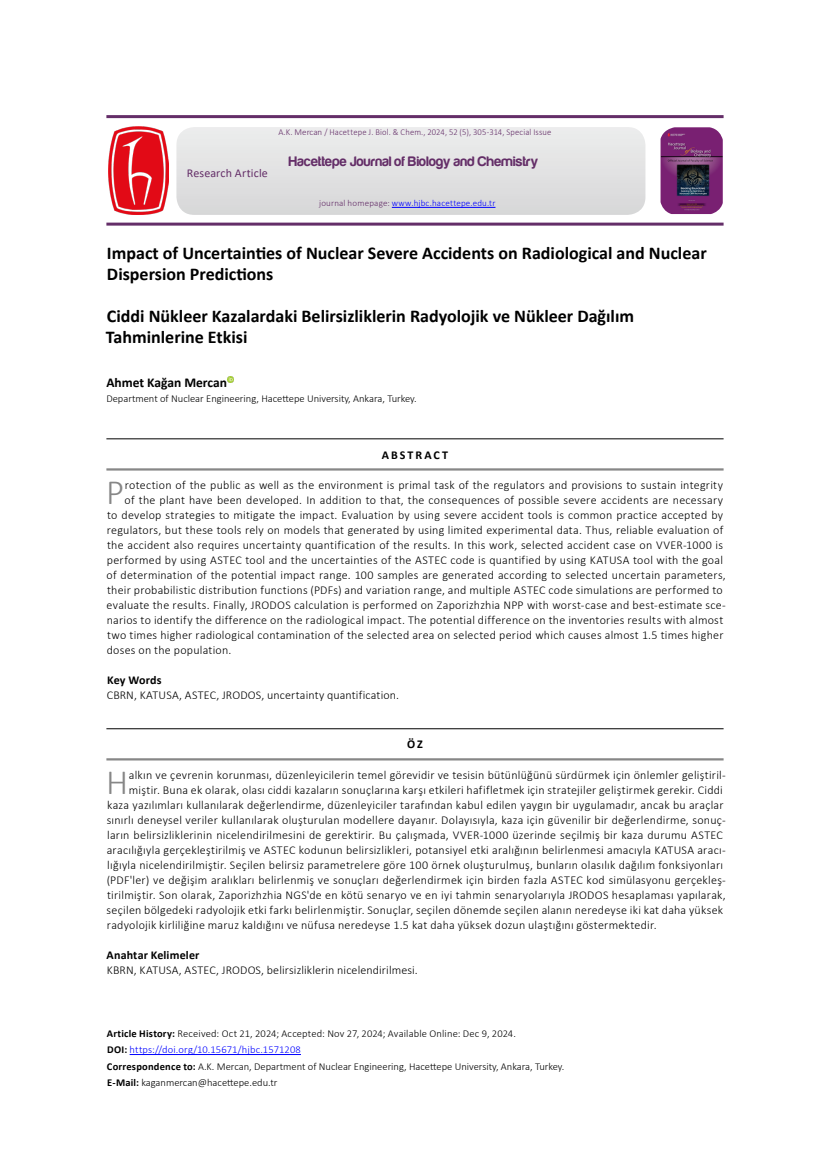
<style>
.page{position:relative;width:830px;height:1170px;background:#fff}
.page>*{position:absolute;margin:0;border:0;box-sizing:border-box;transform-origin:0 0}
.t1{font:300 35.7px "Calibri";color:#878787}
.t2{font:700 18px/21px "Calibri";color:#000}
.t3{font:14.25px "Harabara";letter-spacing:.015em;color:#642e68}
.t4{font:700 13.5px "Calibri";color:#000}
.t5{font:300 12px "Calibri";letter-spacing:.02em;color:#000}
.t6{font:700 12px "Calibri";letter-spacing:.015em;color:#000}
.t7{font:12px "Calibri";letter-spacing:.015em;color:#642e68}
.t8{font:700 12px "Calibri";letter-spacing:.17em;color:#000}
.t9{font:300 10.5px/16.5px "Calibri";color:#000}
.t10{font:300 9px "Calibri";letter-spacing:.02em;color:#642e68}
.t11{font:300 9px "Calibri";letter-spacing:.02em;color:#00f}
.s1{color:#642e68}
.s2{font-weight:700}
.s3{color:#00f}
</style>
<div class="page">
<svg style="left:227px;top:376px;width:6px;height:6px"></svg>
<hr style="left:106px;top:728px;width:617px;height:1px;background:#000">
<hr style="left:106px;top:758px;width:617px;height:2px;background:#878787">
<hr style="left:106px;top:438px;width:617px;height:1px;background:#000">
<hr style="left:106px;top:468px;width:617px;height:2px;background:#878787">
<hr style="left:129px;top:1054px;width:172px;height:1px;background:#00f">
<img style="left:108px;top:127px;width:60px;height:88px">
<img style="left:660px;top:127px;width:62px;height:87px">
<hr style="left:106px;top:115px;width:617px;height:3px;background:#642e68">
<hr style="left:106px;top:222px;width:617px;height:3px;background:#642e68">
<hr style="left:391px;top:207px;width:104px;height:1px;background:#00f">
<p class="t7" style="left:187px;top:165px;width:83px">Research Article</p>
<p class="t10" style="left:278px;top:127px;width:274px">A.K. Mercan / Hacettepe J. Biol. &amp; Chem., 2024, 52 (5), 305-314, Special Issue</p>
<p class="t3" style="left:289px;top:154px;width:251px">Hacettepe Journal of Biology and Chemistry</p>
<p class="t11" style="left:319px;top:198px;width:178px"><span class="s1">journal homepage:</span> www.hjbc.hacettepe.edu.tr</p>
<h2 class="t2" style="left:107px;top:242px;width:601px">Impact of Uncertainties of Nuclear Severe Accidents on Radiological and Nuclear<br>Dispersion Predictions</h2>
<h2 class="t2" style="left:106px;top:305px;width:529px">Ciddi Nükleer Kazalardaki Belirsizliklerin Radyolojik ve Nükleer Dağılım<br>Tahminlerine Etkisi</h2>
<p class="t4" style="left:106px;top:373px;width:122px">Ahmet Kağan Mercan</p>
<p class="t9" style="left:106px;top:390px;width:311px">Department of Nuclear Engineering, Hacettepe University, Ankara, Turkey.</p>
<p class="t8" style="left:381px;top:446px;width:68px">ABSTRACT</p>
<h1 class="t1" style="left:106px;top:469px;width:20px">P</h1>
<p class="t5" style="left:125px;top:477px;width:599px">rotection of the public as well as the environment is primal task of the regulators and provisions to sustain integrity</p>
<p class="t5" style="left:125px;top:492px;width:599px">of the plant have been developed. In addition to that, the consequences of possible severe accidents are necessary</p>
<p class="t5" style="left:107px;top:507px;width:617px">to develop strategies to mitigate the impact. Evaluation by using severe accident tools is common practice accepted by</p>
<p class="t5" style="left:107px;top:522px;width:617px">regulators, but these tools rely on models that generated by using limited experimental data. Thus, reliable evaluation of</p>
<p class="t5" style="left:107px;top:537px;width:617px">the accident also requires uncertainty quantification of the results. In this work, selected accident case on VVER-1000 is</p>
<p class="t5" style="left:107px;top:552px;width:617px">performed by using ASTEC tool and the uncertainties of the ASTEC code is quantified by using KATUSA tool with the goal</p>
<p class="t5" style="left:106px;top:567px;width:620px">of determination of the potential impact range. 100 samples are generated according to selected uncertain parameters,</p>
<p class="t5" style="left:107px;top:582px;width:617px">their probabilistic distribution functions (PDFs) and variation range, and multiple ASTEC code simulations are performed to</p>
<p class="t5" style="left:106px;top:597px;width:620px">evaluate the results. Finally, JRODOS calculation is performed on Zaporizhzhia NPP with worst-case and best-estimate sce-</p>
<p class="t5" style="left:107px;top:612px;width:617px">narios to identify the difference on the radiological impact. The potential difference on the inventories results with almost</p>
<p class="t5" style="left:107px;top:627px;width:617px">two times higher radiological contamination of the selected area on selected period which causes almost 1.5 times higher</p>
<p class="t5" style="left:107px;top:642px;width:126px">doses on the population.</p>
<p class="t6" style="left:107px;top:671px;width:56px">Key Words</p>
<p class="t5" style="left:107px;top:687px;width:294px">CBRN, KATUSA, ASTEC, JRODOS, uncertainty quantification.</p>
<p class="t6" style="left:407px;top:736px;width:17px">ÖZ</p>
<h1 class="t1" style="left:106px;top:759px;width:24px">H</h1>
<p class="t5" style="left:129px;top:767px;width:598px">alkın ve çevrenin korunması, düzenleyicilerin temel görevidir ve tesisin bütünlüğünü sürdürmek için önlemler geliştiril-</p>
<p class="t5" style="left:129px;top:782px;width:595px">miştir. Buna ek olarak, olası ciddi kazaların sonuçlarına karşı etkileri hafifletmek için stratejiler geliştirmek gerekir. Ciddi</p>
<p class="t5" style="left:107px;top:797px;width:617px">kaza yazılımları kullanılarak değerlendirme, düzenleyiciler tarafından kabul edilen yaygın bir uygulamadır, ancak bu araçlar</p>
<p class="t5" style="left:107px;top:812px;width:620px">sınırlı deneysel veriler kullanılarak oluşturulan modellere dayanır. Dolayısıyla, kaza için güvenilir bir değerlendirme, sonuç-</p>
<p class="t5" style="left:107px;top:827px;width:617px">ların belirsizliklerinin nicelendirilmesini de gerektirir. Bu çalışmada, VVER-1000 üzerinde seçilmiş bir kaza durumu ASTEC</p>
<p class="t5" style="left:107px;top:842px;width:620px">aracılığıyla gerçekleştirilmiş ve ASTEC kodunun belirsizlikleri, potansiyel etki aralığının belirlenmesi amacıyla KATUSA aracı-</p>
<p class="t5" style="left:107px;top:857px;width:617px">lığıyla nicelendirilmiştir. Seçilen belirsiz parametrelere göre 100 örnek oluşturulmuş, bunların olasılık dağılım fonksiyonları</p>
<p class="t5" style="left:107px;top:872px;width:620px">(PDF'ler) ve değişim aralıkları belirlenmiş ve sonuçları değerlendirmek için birden fazla ASTEC kod simülasyonu gerçekleş-</p>
<p class="t5" style="left:107px;top:887px;width:619px">tirilmiştir. Son olarak, Zaporizhzhia NGS'de en kötü senaryo ve en iyi tahmin senaryolarıyla JRODOS hesaplaması yapılarak,</p>
<p class="t5" style="left:107px;top:902px;width:617px">seçilen bölgedeki radyolojik etki farkı belirlenmiştir. Sonuçlar, seçilen dönemde seçilen alanın neredeyse iki kat daha yüksek</p>
<p class="t5" style="left:107px;top:917px;width:551px">radyolojik kirliliğine maruz kaldığını ve nüfusa neredeyse 1.5 kat daha yüksek dozun ulaştığını göstermektedir.</p>
<p class="t6" style="left:106px;top:946px;width:94px">Anahtar Kelimeler</p>
<p class="t5" style="left:107px;top:962px;width:312px">KBRN, KATUSA, ASTEC, JRODOS, belirsizliklerin nicelendirilmesi.</p>
<p class="t9" style="left:107px;top:1024px;width:459px"><span class="s2">Article History:</span> Received: Oct 21, 2024; Accepted: Nov 27, 2024; Available Online: Dec 9, 2024.<br><span class="s2">DOI:</span> <span class="s3">https://doi.org/10.15671/hjbc.1571208<br></span><span class="s2">Correspondence to:</span> A.K. Mercan, Department of Nuclear Engineering, Hacettepe University, Ankara, Turkey.<br><span class="s2">E-Mail:</span> kaganmercan@hacettepe.edu.tr</p>
</div>
